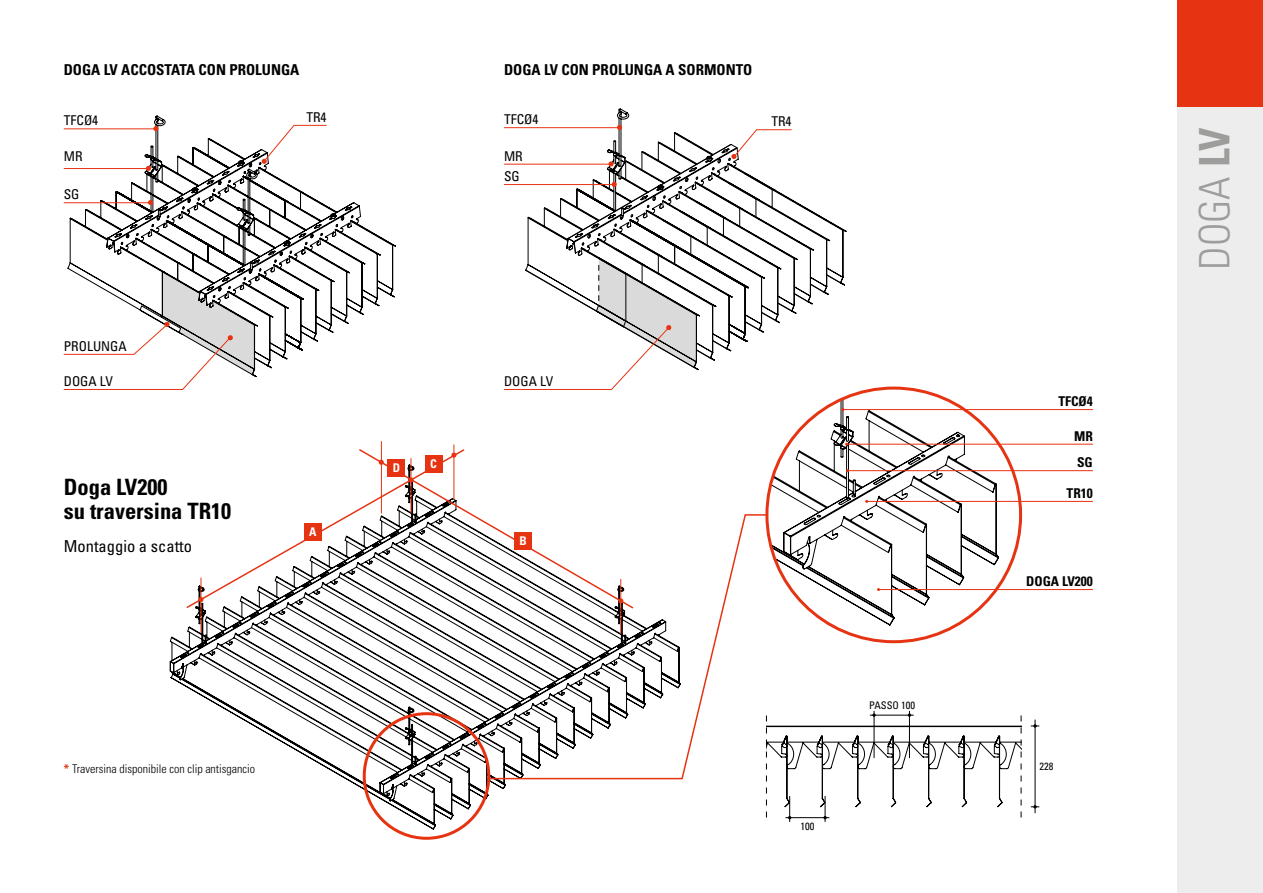
<style>
.page{position:relative;width:1263px;height:893px;background:#fff}
.page>*{position:absolute;margin:0;border:0;box-sizing:border-box;transform-origin:0 0}
.t1{font:300 condensed 42px "Univers LT Std";color:#9d9d9c}
.t2{font:700 condensed 22.5px/24px "Univers LT Std";color:#000}
.t3{font:condensed 16.5px "Univers LT Std";color:#000}
.t4{font:700 condensed 15px "Univers LT Std";color:#000}
.t5{font:condensed 13.5px "Univers LT Std";color:#000}
.t6{font:700 condensed 13.5px "Univers LT Std";color:#000}
.t7{font:300 condensed 12px "Univers LT Std";color:#000}
.t8{font:700 condensed 12px "Univers LT Std";color:#fff}
.t9{font:condensed 10.5px "Univers LT Std";color:#000}
.s1{font-weight:700;color:#e63312}
.s2{font-weight:700}
</style>
<div class="page">
<svg style="left:617px;top:109px;width:226px;height:205px"></svg>
<svg style="left:68px;top:116px;width:328px;height:261px"></svg>
<svg style="left:170px;top:610px;width:336px;height:219px"></svg>
<div style="left:1178px;top:106px;width:85px;height:787px;background:#ededed"></div>
<div style="left:1178px;top:0;width:85px;height:106px;background:#e63312"></div>
<svg style="left:769px;top:387px;width:230px;height:239px"></svg>
<hr style="left:843px;top:409px;width:250px;height:1px;background:#e63312">
<hr style="left:847px;top:444px;width:246px;height:1px;background:#e63312">
<hr style="left:847px;top:470px;width:246px;height:1px;background:#e63312">
<hr style="left:867px;top:501px;width:226px;height:1px;background:#e63312">
<hr style="left:878px;top:589px;width:215px;height:1px;background:#e63312">
<hr style="left:1035px;top:720px;width:1px;height:93px;background:#000">
<svg style="left:1031px;top:724px;width:8px;height:4px"></svg>
<svg style="left:1031px;top:805px;width:8px;height:3px"></svg>
<hr style="left:874px;top:711px;width:1px;height:47px;background:#000">
<hr style="left:909px;top:711px;width:1px;height:47px;background:#000">
<svg style="left:487px;top:513px;width:281px;height:267px"></svg>
<div style="left:363px;top:712px;width:127px;height:128px;border:3px solid #e63312;border-radius:50%"></div>
<svg style="left:186px;top:510px;width:171px;height:100px"></svg>
<hr style="left:454px;top:445px;width:1px;height:55px;background:#e63312">
<hr style="left:381px;top:441px;width:1px;height:72px;background:#e63312">
<hr style="left:620px;top:579px;width:1px;height:55px;background:#e63312">
<hr style="left:201px;top:578px;width:1px;height:55px;background:#e63312">
<svg style="left:198px;top:597px;width:6px;height:5px"></svg>
<svg style="left:357px;top:448px;width:278px;height:162px"></svg>
<div style="left:304px;top:524px;width:17px;height:17px;background:#e63312"></div>
<div style="left:514px;top:532px;width:17px;height:17px;background:#e63312"></div>
<div style="left:425px;top:455px;width:17px;height:17px;background:#e63312"></div>
<div style="left:388px;top:459px;width:17px;height:17px;background:#e63312"></div>
<svg style="left:766px;top:713px;width:256px;height:109px"></svg>
<svg style="left:153px;top:126px;width:5px;height:5px"></svg>
<svg style="left:146px;top:166px;width:5px;height:5px"></svg>
<svg style="left:148px;top:200px;width:5px;height:5px"></svg>
<svg style="left:504px;top:125px;width:288px;height:265px"></svg>
<svg style="left:262px;top:125px;width:65px;height:39px"></svg>
<hr style="left:64px;top:128px;width:93px;height:1px;background:#e63312">
<svg style="left:63px;top:272px;width:193px;height:118px"></svg>
<hr style="left:64px;top:168px;width:83px;height:1px;background:#e63312">
<hr style="left:64px;top:202px;width:87px;height:1px;background:#e63312">
<p class="t4" style="left:64px;top:60px;width:237px">DOGA LV ACCOSTATA CON PROLUNGA</p>
<p class="t4" style="left:504px;top:60px;width:250px">DOGA LV CON PROLUNGA A SORMONTO</p>
<p class="t5" style="left:306px;top:108px;width:22px">TR4</p>
<p class="t5" style="left:64px;top:112px;width:36px">TFCØ4</p>
<p class="t5" style="left:504px;top:111px;width:36px">TFCØ4</p>
<p class="t5" style="left:771px;top:113px;width:22px">TR4</p>
<p class="t5" style="left:64px;top:148px;width:20px">MR</p>
<p class="t5" style="left:504px;top:147px;width:20px">MR</p>
<p class="t5" style="left:64px;top:186px;width:17px">SG</p>
<p class="t5" style="left:504px;top:168px;width:17px">SG</p>
<p class="t5" style="left:64px;top:338px;width:65px">PROLUNGA</p>
<p class="t5" style="left:64px;top:372px;width:51px">DOGA LV</p>
<p class="t5" style="left:504px;top:372px;width:51px">DOGA LV</p>
<h2 class="t2" style="left:64px;top:475px;width:169px">Doga LV200<br>su traversina TR10</h2>
<p class="t3" style="left:64px;top:536px;width:130px">Montaggio a scatto</p>
<p class="t8" style="left:309px;top:525px;width:9px">A</p>
<p class="t8" style="left:393px;top:460px;width:9px">D</p>
<p class="t8" style="left:430px;top:457px;width:8px">C</p>
<p class="t8" style="left:519px;top:533px;width:9px">B</p>
<p class="t7" style="left:64px;top:761px;width:193px"><span class="s1">*</span> Traversina disponibile con clip antisgancio</p>
<p class="t9" style="left:800px;top:819px;width:15px">100</p>
<p class="t9" style="left:869px;top:698px;width:48px">PASSO 100</p>
<p class="t6" style="left:1058px;top:393px;width:36px">TFCØ4</p>
<p class="t6" style="left:1074px;top:427px;width:20px">MR</p>
<p class="t6" style="left:1077px;top:454px;width:17px">SG</p>
<p class="t6" style="left:1067px;top:485px;width:28px">TR10</p>
<p class="t6" style="left:1026px;top:573px;width:68px">DOGA LV200</p>
<p class="t9" style="left:1039px;top:760px;width:15px">228</p>
<h1 class="t1" style="left:1189px;top:270px;width:144px;rotate:-90deg">DOGA <span class="s2">LV</span></h1>
</div>
